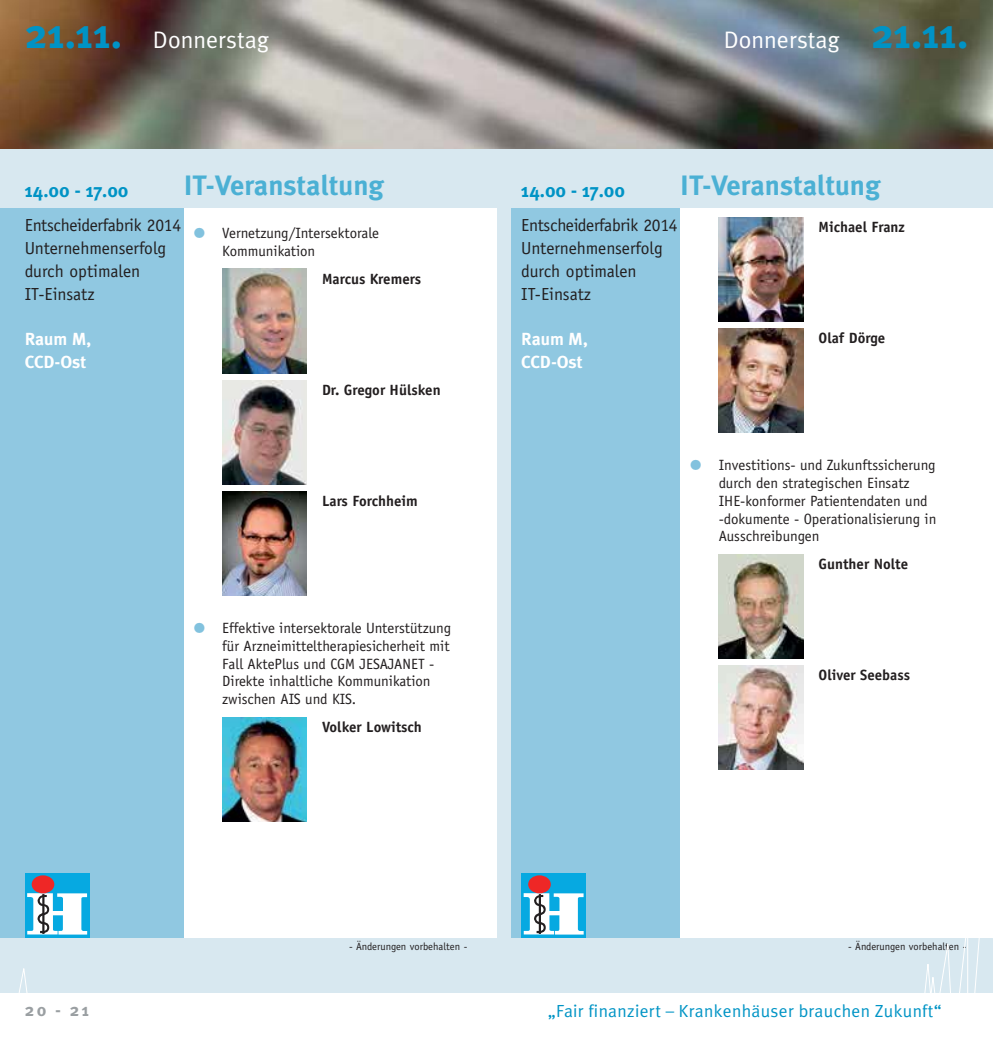
<style>
.page{position:relative;width:993px;height:1042px;background:#fff}
.page>*{position:absolute;margin:0;border:0;box-sizing:border-box;transform-origin:0 0}
.t1{font:700 28px "Meta Plus";color:#4bb0d4}
.t2{font:23.8px "Meta Plus Normal";color:#fff}
.t3{font:700 19.25px "Meta Plus";color:#0093c5}
.t4{font:17.5px/22.8px "Officina Sans";letter-spacing:-.015em;color:#231f20}
.t5{font:17.5px "Meta Plus Normal";letter-spacing:.02em;color:#0094c5}
.t6{font:700 17.5px/22.8px "Meta Plus";color:#fff}
.t7{font:700 17.5px "Meta Plus";color:#9a9fa2}
.t8{font:14.88px/17.8px "Officina Sans";color:#231f20}
.t9{font:700 14.88px "Officina Sans";color:#231f20}
.t10{font:10.5px "Officina Sans";color:#231f20}
.s1{font-family:"Meta Plus";font-weight:700;font-size:41.82px;color:#0093c5}
</style>
<div class="page">
<div style="left:496px;top:149px;width:496px;height:843px;background:#d8e8f0"></div>
<div style="left:680px;top:208px;width:312px;height:730px;background:#fff"></div>
<img style="left:0;top:0;width:992px;height:149px">
<div style="left:511px;top:208px;width:169px;height:730px;background:#90c8e1"></div>
<div style="left:0;top:149px;width:496px;height:843px;background:#d8e8f0"></div>
<div style="left:184px;top:208px;width:312px;height:730px;background:#fff"></div>
<svg style="left:0;top:836px;width:992px;height:157px"></svg>
<div style="left:0;top:208px;width:184px;height:730px;background:#90c8e1"></div>
<div style="left:25px;top:873px;width:64px;height:65px;background:#06a9e1"></div>
<svg style="left:27px;top:893px;width:60px;height:41px"></svg>
<div style="left:32px;top:875px;width:22px;height:18px;background:#ee2726;border-radius:50%"></div>
<div style="left:680px;top:208px;width:297px;height:730px;background:#fff"></div>
<img style="left:718px;top:217px;width:84px;height:104px">
<img style="left:718px;top:328px;width:84px;height:104px">
<img style="left:718px;top:554px;width:84px;height:104px">
<img style="left:718px;top:665px;width:84px;height:104px">
<div style="left:184px;top:208px;width:297px;height:730px;background:#fff"></div>
<img style="left:222px;top:269px;width:84px;height:104px">
<img style="left:222px;top:380px;width:84px;height:104px">
<img style="left:222px;top:491px;width:84px;height:104px">
<img style="left:222px;top:717px;width:84px;height:104px">
<h2 class="t2" style="left:25px;top:31px;width:246px"><span class="s1">21.11.</span> Donnerstag</h2>
<h2 class="t2" style="left:723px;top:31px;width:246px">Donnerstag <span class="s1">21.11.</span></h2>
<p class="t3" style="left:25px;top:181px;width:105px">14.00 - 17.00</p>
<h1 class="t1" style="left:184px;top:172px;width:202px">IT-Veranstaltung</h1>
<p class="t4" style="left:25px;top:216px;width:158px">Entscheiderfabrik 2014<br>Unternehmenserfolg durch optimalen<br>IT-Einsatz</p>
<p class="t6" style="left:25px;top:329px;width:68px">Raum M,<br>CCD-Ost</p>
<p class="t8" style="left:222px;top:225px;width:158px">Vernetzung/Intersektorale<br>Kommunikation</p>
<p class="t9" style="left:322px;top:273px;width:100px">Marcus Kremers</p>
<p class="t9" style="left:322px;top:384px;width:120px">Dr. Gregor Hülsken</p>
<p class="t9" style="left:322px;top:495px;width:97px">Lars Forchheim</p>
<p class="t8" style="left:222px;top:620px;width:230px">Effektive intersektorale Unterstützung für Arzneimitteltherapiesicherheit mit Fall AktePlus und CGM JESAJANET - Direkte inhaltliche Kommunikation zwischen AIS und KIS.</p>
<p class="t9" style="left:322px;top:721px;width:101px">Volker Lowitsch</p>
<p class="t3" style="left:521px;top:181px;width:105px">14.00 - 17.00</p>
<h1 class="t1" style="left:680px;top:172px;width:202px">IT-Veranstaltung</h1>
<p class="t4" style="left:521px;top:216px;width:158px">Entscheiderfabrik 2014<br>Unternehmenserfolg durch optimalen<br>IT-Einsatz</p>
<p class="t6" style="left:521px;top:329px;width:68px">Raum M,<br>CCD-Ost</p>
<p class="t9" style="left:818px;top:221px;width:88px">Michael Franz</p>
<p class="t9" style="left:818px;top:332px;width:68px">Olaf Dörge</p>
<p class="t8" style="left:718px;top:457px;width:219px">Investitions- und Zukunftssicherung durch den strategischen Einsatz<br>IHE-konformer Patientendaten und -dokumente - Operationalisierung in<br>Ausschreibungen</p>
<p class="t9" style="left:818px;top:558px;width:91px">Gunther Nolte</p>
<p class="t9" style="left:818px;top:669px;width:93px">Oliver Seebass</p>
<p class="t10" style="left:349px;top:943px;width:120px">- Änderungen vorbehalten -</p>
<p class="t10" style="left:847px;top:943px;width:120px">- Änderungen vorbehalten -</p>
<p class="t7" style="left:25px;top:1002px;width:66px">20 - 21</p>
<p class="t5" style="left:547px;top:1004px;width:395px">„Fair finanziert – Krankenhäuser brauchen Zukunft“</p>
</div>
